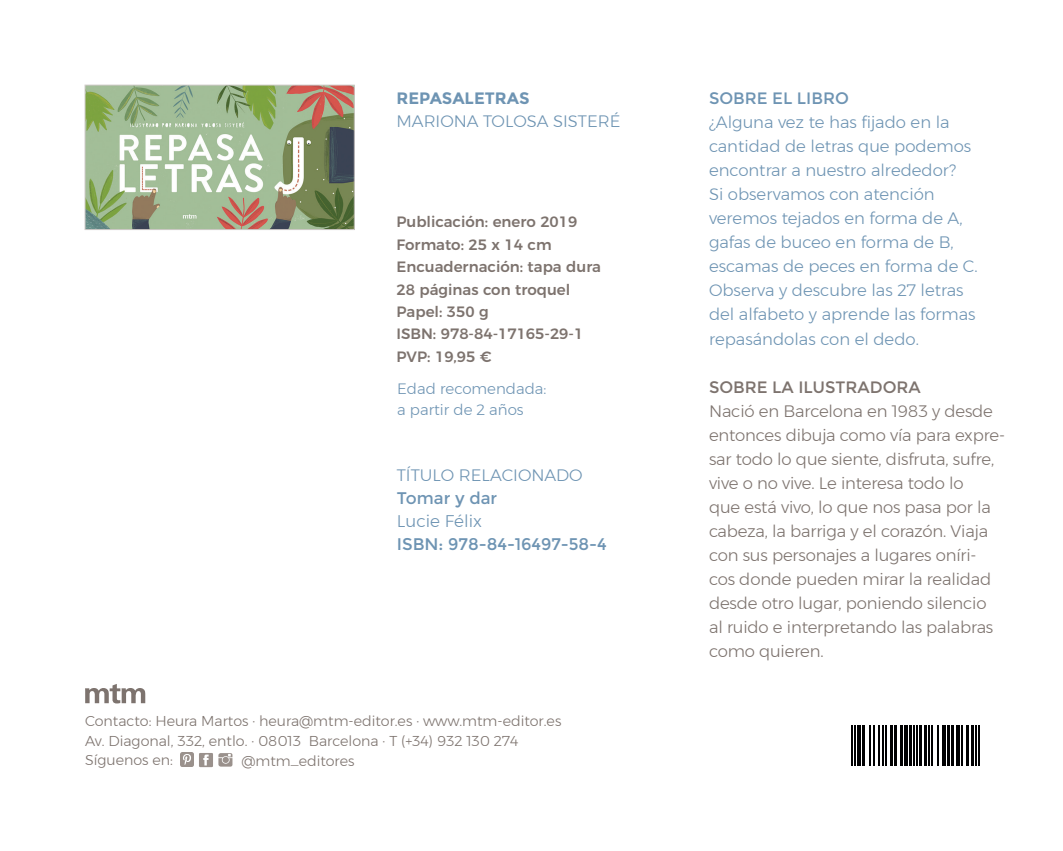
<style>
.page{position:relative;width:1063px;height:851px;background:#fff}
.page>*{position:absolute;margin:0;border:0;box-sizing:border-box;transform-origin:0 0}
.t1{font:16.8px "Montserrat";color:#6e94b3}
.t2{font:300 16.8px "Montserrat";color:#6e94b3}
.t3{font:300 16.5px/24px "Montserrat";letter-spacing:-.01em;color:#7d736e}
.t4{font:300 16.5px/24px "Montserrat";color:#6e94b3}
.t5{font:16.5px "Montserrat";color:#7d736e}
.t6{font:16.5px "Montserrat";color:#6e94b3}
.t7{font:700 16.5px "Montserrat";color:#6e94b3}
.t8{font:500 15px/22.4px "Montserrat";color:#7d736e}
.t9{font:300 15px/21px "Montserrat";color:#6e94b3}
.t10{font:300 14.25px/19.6px "Montserrat";color:#7d736e}
</style>
<div class="page">
<hr style="left:852px;top:725px;width:1px;height:40px;background:#000001">
<hr style="left:854px;top:725px;width:2px;height:40px;background:#000001">
<hr style="left:857px;top:725px;width:4px;height:40px;background:#000001">
<hr style="left:862px;top:725px;width:3px;height:40px;background:#000001">
<hr style="left:869px;top:725px;width:1px;height:40px;background:#000001">
<hr style="left:873px;top:725px;width:1px;height:40px;background:#000001">
<hr style="left:879px;top:725px;width:1px;height:40px;background:#000001">
<hr style="left:883px;top:725px;width:1px;height:40px;background:#000001">
<hr style="left:885px;top:725px;width:1px;height:40px;background:#000001">
<hr style="left:891px;top:725px;width:2px;height:40px;background:#000001">
<hr style="left:895px;top:725px;width:2px;height:40px;background:#000001">
<hr style="left:900px;top:725px;width:3px;height:40px;background:#000001">
<hr style="left:904px;top:725px;width:4px;height:40px;background:#000001">
<hr style="left:909px;top:725px;width:3px;height:40px;background:#000001">
<hr style="left:913px;top:725px;width:2px;height:40px;background:#000001">
<hr style="left:916px;top:725px;width:1px;height:40px;background:#000001">
<hr style="left:919px;top:725px;width:2px;height:40px;background:#000001">
<hr style="left:924px;top:725px;width:3px;height:40px;background:#000001">
<hr style="left:928px;top:725px;width:1px;height:40px;background:#000001">
<hr style="left:931px;top:725px;width:1px;height:40px;background:#000001">
<hr style="left:938px;top:725px;width:1px;height:40px;background:#000001">
<hr style="left:942px;top:725px;width:4px;height:40px;background:#000001">
<hr style="left:947px;top:725px;width:3px;height:40px;background:#000001">
<hr style="left:951px;top:725px;width:3px;height:40px;background:#000001">
<hr style="left:956px;top:725px;width:4px;height:40px;background:#000001">
<hr style="left:962px;top:725px;width:1px;height:40px;background:#000001">
<hr style="left:966px;top:725px;width:2px;height:40px;background:#000001">
<hr style="left:971px;top:725px;width:3px;height:40px;background:#000001">
<hr style="left:975px;top:725px;width:1px;height:40px;background:#000001">
<hr style="left:978px;top:725px;width:1px;height:40px;background:#000001">
<img style="left:87px;top:87px;width:266px;height:141px">
<div style="left:85px;top:85px;width:270px;height:145px;border:1px solid #cec9c7"></div>
<svg style="left:85px;top:684px;width:60px;height:19px"></svg>
<img style="left:199px;top:753px;width:14px;height:13px">
<img style="left:218px;top:753px;width:15px;height:14px">
<img style="left:180px;top:752px;width:14px;height:14px">
<p class="t7" style="left:396px;top:89px;width:135px">REPASALETRAS</p>
<p class="t4" style="left:396px;top:109px;width:225px">MARIONA TOLOSA SISTERÉ</p>
<p class="t8" style="left:396px;top:209px;width:206px">Publicación: enero 2019<br>Formato: 25 x 14 cm<br>Encuadernación: tapa dura<br>28 páginas con troquel<br>Papel: 350 g<br>ISBN: 978-84-17165-29-1<br>PVP: 19,95 €</p>
<p class="t9" style="left:397px;top:378px;width:151px">Edad recomendada: a partir de 2 años</p>
<p class="t4" style="left:397px;top:463px;width:187px">TÍTULO RELACIONADO</p>
<p class="t1" style="left:397px;top:488px;width:102px">Tomar y dar</p>
<p class="t2" style="left:397px;top:508px;width:87px">Lucie Félix</p>
<p class="t1" style="left:397px;top:534px;width:211px">ISBN: 978-84-16497-58-4</p>
<p class="t10" style="left:85px;top:710px;width:478px">Contacto: Heura Martos · heura@mtm-editor.es · www.mtm-editor.es<br>Av. Diagonal, 332, entlo. · 08013 Barcelona · T (+34) 932 130 274<br>Síguenos en:</p>
<p class="t10" style="left:241px;top:750px;width:115px">@mtm_editores</p>
<p class="t6" style="left:709px;top:89px;width:141px">SOBRE EL LIBRO</p>
<p class="t4" style="left:709px;top:110px;width:270px">¿Alguna vez te has fijado en la cantidad de letras que podemos encontrar a nuestro alrededor?<br>Si observamos con atención veremos tejados en forma de A, gafas de buceo en forma de B, escamas de peces en forma de C.<br>Observa y descubre las 27 letras del alfabeto y aprende las formas repasándolas con el dedo.</p>
<p class="t5" style="left:709px;top:377px;width:213px">SOBRE LA ILUSTRADORA</p>
<p class="t3" style="left:709px;top:398px;width:298px">Nació en Barcelona en 1983 y desde entonces dibuja como vía para expre&shy;sar todo lo que siente, disfruta, sufre, vive o no vive. Le interesa todo lo<br>que está vivo, lo que nos pasa por la cabeza, la barriga y el corazón. Viaja con sus personajes a lugares oníri&shy;cos donde pueden mirar la realidad desde otro lugar, poniendo silencio<br>al ruido e interpretando las palabras como quieren.</p>
</div>
